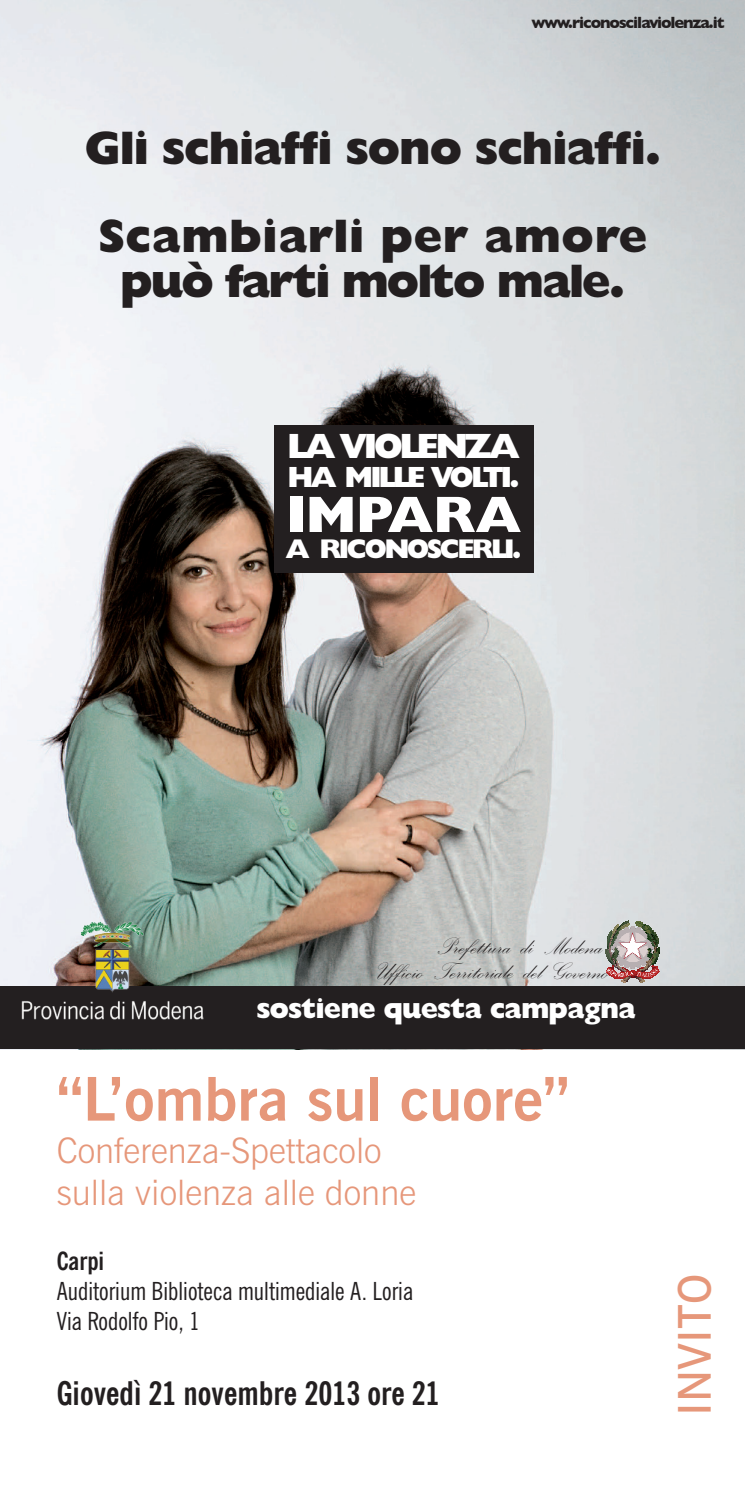
<style>
.page{position:relative;width:745px;height:1489px;background:#fff}
.page>*{position:absolute;margin:0;border:0;box-sizing:border-box;transform-origin:0 0}
.t1{font:700 60px "News Gothic BT";color:#e6977a}
.t2{font:800 51.5px "Gill Sans";color:#fff}
.t3{font:800 47.25px/88.8px "Gill Sans";letter-spacing:-.035em;color:#231f20}
.t4{font:800 47.25px "Gill Sans";letter-spacing:-.055em;color:#231f20}
.t5{font:600 45px "News Gothic BT";color:#e6977a}
.t6{font:800 35.25px "Gill Sans";letter-spacing:-.105em;color:#fff}
.t7{font:300 35px "News Gothic BT";color:#e6977a}
.t8{font:700 condensed 32.5px "News Gothic BT";color:#231f20}
.t9{font:30px/25px "Palace Script";color:#231f20;text-align:right}
.t10{font:800 29.5px "Gill Sans";letter-spacing:-.105em;color:#fff}
.t11{font:800 28.25px "Gill Sans";letter-spacing:-.035em;color:#fff}
.t12{font:800 27.25px "Gill Sans";letter-spacing:-.105em;color:#fff}
.t13{font:condensed 25px "News Gothic BT";color:#231f20}
.t14{font:700 condensed 25px "News Gothic BT";color:#231f20}
.t15{font:700 16.5px "Gill Sans";letter-spacing:-.075em;color:#231f20}
</style>
<div class="page">
<img style="left:0;top:0;width:744px;height:1049px">
<div style="left:274px;top:425px;width:259px;height:147px;background:#231f20"></div>
<div style="left:0;top:985px;width:744px;height:63px;background:#231f20"></div>
<img style="left:22px;top:921px;width:181px;height:98px">
<svg style="left:605px;top:920px;width:54px;height:63px;background:#a99993"></svg>
<p class="t15" style="left:531px;top:13px;width:195px">www.riconoscilaviolenza.it</p>
<p class="t3" style="left:84px;top:103px;width:578px">Gli schiaffi sono schiaffi.<br>Scambiarli per amore</p>
<p class="t4" style="left:120px;top:253px;width:506px">può farti molto male.</p>
<p class="t6" style="left:287px;top:425px;width:234px">LA VIOLENZA</p>
<p class="t10" style="left:287px;top:460px;width:234px">HA MILLE VOLTI.</p>
<p class="t2" style="left:286px;top:484px;width:237px">IMPARA</p>
<p class="t12" style="left:285px;top:533px;width:238px">A RICONOSCERLI.</p>
<p class="t9" style="left:376px;top:934px;width:233px">Prefettura di Modena<br>Ufficio Territoriale del Governo</p>
<p class="t11" style="left:256px;top:991px;width:381px">sostiene questa campagna</p>
<p class="t1" style="left:57px;top:1062px;width:513px">“L’ombra sul cuore”</p>
<p class="t7" style="left:57px;top:1128px;width:326px">Conferenza-Spettacolo</p>
<p class="t7" style="left:57px;top:1170px;width:361px">sulla violenza alle donne</p>
<p class="t14" style="left:57px;top:1245px;width:49px">Carpi</p>
<p class="t13" style="left:57px;top:1275px;width:358px">Auditorium Biblioteca multimediale A. Loria</p>
<p class="t13" style="left:57px;top:1305px;width:144px">Via Rodolfo Pio, 1</p>
<p class="t8" style="left:57px;top:1372px;width:384px">Giovedì 21 novembre 2013 ore 21</p>
<p class="t5" style="left:667px;top:1415px;width:143px;rotate:-90deg">INVITO</p>
</div>
